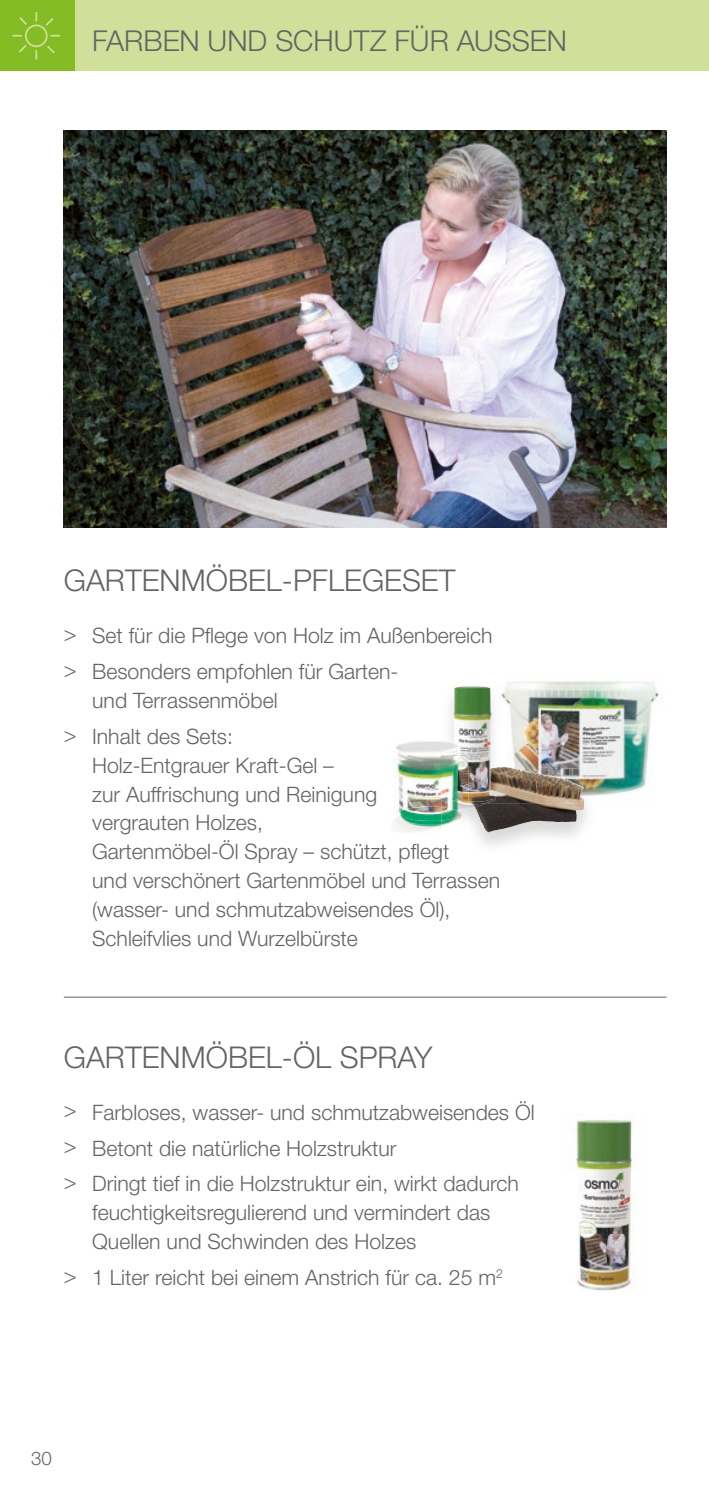
<style>
.page{position:relative;width:709px;height:1489px;background:#fff}
.page>*{position:absolute;margin:0;border:0;box-sizing:border-box;transform-origin:0 0}
.t1{font:300 30px "Helvetica Neue";color:#646463}
.t2{font:300 28.75px "Helvetica Neue";color:#646463}
.t3{font:300 21.25px/28.8px "Helvetica Neue";color:#646463}
.t4{font:300 18.75px "Helvetica Neue";color:#646463}
</style>
<div class="page">
<div style="left:67px;top:0;width:642px;height:71px;background:#d0e09b"></div>
<div style="left:0;top:0;width:74px;height:71px;background:#84bc26"></div>
<div style="left:25px;top:25px;width:23px;height:22px;border:2px solid #d0e09b;border-radius:50%"></div>
<svg style="left:35px;top:12px;width:2px;height:9px"></svg>
<svg style="left:19px;top:17px;width:8px;height:8px"></svg>
<svg style="left:47px;top:45px;width:8px;height:9px"></svg>
<svg style="left:45px;top:18px;width:9px;height:8px"></svg>
<svg style="left:19px;top:43px;width:9px;height:10px"></svg>
<svg style="left:13px;top:35px;width:9px;height:2px"></svg>
<svg style="left:51px;top:35px;width:9px;height:2px"></svg>
<svg style="left:35px;top:50px;width:2px;height:10px"></svg>
<img style="left:64px;top:131px;width:602px;height:397px">
<img style="left:575px;top:1120px;width:58px;height:171px">
<hr style="left:64px;top:996px;width:602px;height:1px;background:#646463">
<img style="left:577px;top:681px;width:82px;height:48px">
<img style="left:595px;top:729px;width:55px;height:67px">
<img style="left:449px;top:701px;width:146px;height:145px">
<svg style="left:441px;top:845px;width:8px;height:8px"></svg>
<img style="left:506px;top:685px;width:89px;height:59px">
<img style="left:452px;top:686px;width:125px;height:146px">
<img style="left:488px;top:687px;width:4px;height:58px">
<img style="left:488px;top:745px;width:48px;height:58px">
<img style="left:536px;top:772px;width:48px;height:31px">
<img style="left:468px;top:792px;width:20px;height:8px">
<img style="left:474px;top:804px;width:12px;height:3px">
<img style="left:474px;top:800px;width:14px;height:4px">
<svg style="left:488px;top:793px;width:8px;height:9px"></svg>
<img style="left:396px;top:741px;width:45px;height:65px">
<img style="left:441px;top:738px;width:12px;height:48px">
<img style="left:441px;top:786px;width:27px;height:48px">
<img style="left:443px;top:798px;width:3px;height:8px">
<img style="left:453px;top:738px;width:15px;height:54px">
<img style="left:453px;top:792px;width:15px;height:3px">
<img style="left:397px;top:806px;width:44px;height:7px">
<img style="left:441px;top:806px;width:22px;height:17px">
<svg style="left:446px;top:795px;width:28px;height:14px"></svg>
<img style="left:394px;top:818px;width:47px;height:14px">
<svg style="left:441px;top:824px;width:7px;height:2px"></svg>
<img style="left:397px;top:813px;width:44px;height:11px">
<img style="left:441px;top:815px;width:19px;height:9px">
<h2 class="t2" style="left:92px;top:23px;width:476px">FARBEN UND SCHUTZ FÜR AUSSEN</h2>
<h1 class="t1" style="left:64px;top:562px;width:393px">GARTENMÖBEL-PFLEGESET</h1>
<p class="t3" style="left:64px;top:617px;width:430px;line-height:36.2px">&gt; Set für die Pflege von Holz im Außenbereich &gt; Besonders empfohlen für Garten-</p>
<p class="t3" style="left:64px;top:681px;width:215px;line-height:36.2px;text-indent:28px">und Terrassenmöbel &gt; Inhalt des Sets:</p>
<p class="t3" style="left:92px;top:750px;width:409px">Holz-Entgrauer Kraft-Gel –<br>zur Auffrischung und Reinigung<br>vergrauten Holzes,<br>Gartenmöbel-Öl Spray – schützt, pflegt<br>und verschönert Gartenmöbel und Terrassen (wasser- und schmutzabweisendes Öl), Schleifvlies und Wurzelbürste</p>
<h1 class="t1" style="left:64px;top:1038px;width:370px">GARTENMÖBEL-ÖL SPRAY</h1>
<p class="t3" style="left:64px;top:1093px;width:472px;line-height:35.8px">&gt; Farbloses, wasser- und schmutzabweisendes Öl &gt; Betont die natürliche Holzstruktur<br>&gt; Dringt tief in die Holzstruktur ein, wirkt dadurch</p>
<p class="t3" style="left:92px;top:1197px;width:399px">feuchtigkeitsregulierend und vermindert das<br>Quellen und Schwinden des Holzes</p>
<p class="t3" style="left:64px;top:1262px;width:441px">&gt; 1 Liter reicht bei einem Anstrich für ca. 25 m<sup>2</sup></p>
<p class="t4" style="left:31px;top:1446px;width:22px">30</p>
</div>
